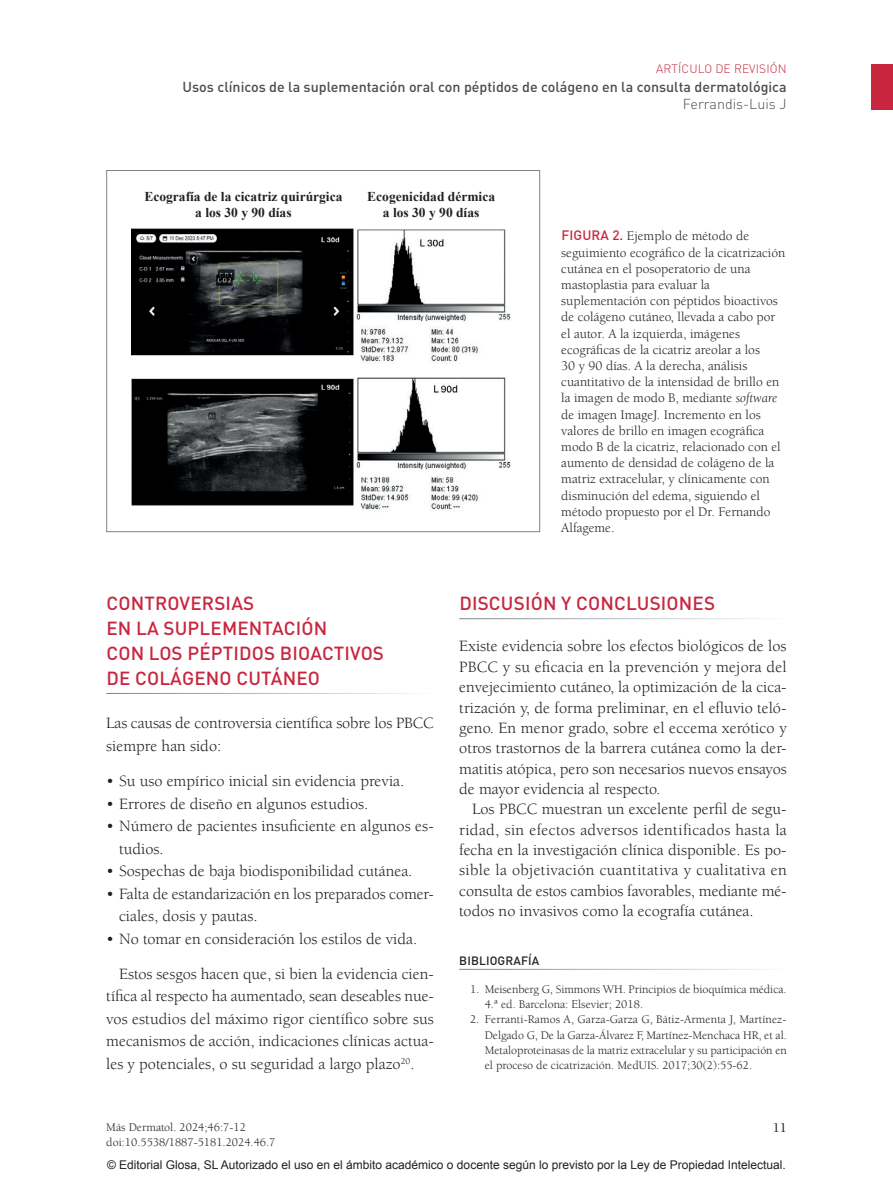
<style>
.page{position:relative;width:893px;height:1191px;background:#fff}
.page>*{position:absolute;margin:0;border:0;box-sizing:border-box;transform-origin:0 0}
.t1{font:500 18.75px/24.9px "DIN Pro";letter-spacing:.01em;color:#c8263f}
.t2{font:16.2px/20.4px "Berkeley Pro";color:#231f20}
.t3{font:500 14.25px "DIN Pro";color:#4b4c4d}
.t4{font:300 14.25px "DIN Pro";color:#4b4c4d}
.t5{font:13.5px/16.2px "Berkeley Pro";color:#231f20}
.t6{font:700 13.5px/16.2px "Times New Roman";color:#231f20;text-align:center}
.t7{font:500 13.5px "Berkeley Pro";color:#231f20}
.t8{font:12px/15.3px "Berkeley Pro";color:#231f20}
.t9{font:12px "Arial";color:#231f20}
.t10{font:300 12px "DIN Pro";letter-spacing:.01em;color:#c8263f}
.t11{font:500 12px "DIN Pro";letter-spacing:.01em;color:#231f20}
.s1{font-family:"DIN Pro";font-weight:500;color:#c8263f}
.s2{font-style:italic}
</style>
<div class="page">
<div style="left:872px;top:65px;width:21px;height:45px;background:#c8263f"></div>
<img style="left:131px;top:228px;width:380px;height:283px">
<div style="left:106px;top:170px;width:434px;height:362px;border:1px solid #808285"></div>
<p class="t10" style="left:656px;top:60px;width:132px">ARTÍCULO DE REVISIÓN</p>
<p class="t3" style="left:183px;top:77px;width:606px">Usos clínicos de la suplementación oral con péptidos de colágeno en la consulta dermatológica</p>
<p class="t4" style="left:683px;top:94px;width:105px">Ferrandis-Luis J</p>
<p class="t6" style="left:144px;top:188px;width:199px">Ecografía de la cicatriz quirúrgica a los 30 y 90 días</p>
<p class="t6" style="left:367px;top:188px;width:129px">Ecogenicidad dérmica a los 30 y 90 días</p>
<p class="t5" style="left:561px;top:228px;width:226px"><span class="s1">FIGURA 2.</span> Ejemplo de método de seguimiento ecográfico de la cicatrización cutánea en el posoperatorio de una mastoplastia para evaluar la suplementación con péptidos bioactivos de colágeno cutáneo, llevada a cabo por el autor. A la izquierda, imágenes ecográficas de la cicatriz areolar a los<br>30 y 90 días. A la derecha, análisis cuantitativo de la intensidad de brillo en la imagen de modo B, mediante <span class="s2">software </span>de imagen ImageJ. Incremento en los valores de brillo en imagen ecográfica modo B de la cicatriz, relacionado con el aumento de densidad de colágeno de la matriz extracelular, y clínicamente con disminución del edema, siguiendo el método propuesto por el Dr. Fernando Alfageme.</p>
<p class="t1" style="left:106px;top:590px;width:279px">CONTROVERSIAS<br>EN LA SUPLEMENTACIÓN<br>CON LOS PÉPTIDOS BIOACTIVOS<br>DE COLÁGENO CUTÁNEO</p>
<p class="t2" style="left:106px;top:712px;width:329px;line-height:22.5px">Las causas de controversia científica sobre los PBCC siempre han sido:</p>
<p class="t2" style="left:106px;top:771px;width:299px">• Su uso empírico inicial sin evidencia previa.</p>
<p class="t2" style="left:106px;top:793px;width:264px">• Errores de diseño en algunos estudios.</p>
<p class="t2" style="left:119px;top:815px;width:316px;line-height:22.5px;text-indent:-13px">• Número de pacientes insuficiente en algunos es&shy;tudios.</p>
<p class="t2" style="left:106px;top:861px;width:308px">• Sospechas de baja biodisponibilidad cutánea.</p>
<p class="t2" style="left:119px;top:882px;width:316px;line-height:22.5px;text-indent:-13px">• Falta de estandarización en los preparados comer&shy;ciales, dosis y pautas.</p>
<p class="t2" style="left:119px;top:921px;width:316px;line-height:35.2px;text-indent:-13px">• No tomar en consideración los estilos de vida.<br>Estos sesgos hacen que, si bien la evidencia cien-</p>
<p class="t2" style="left:106px;top:985px;width:329px;line-height:22.5px;text-align:justify">tífica al respecto ha aumentado, sean deseables nue&shy;vos estudios del máximo rigor científico sobre sus mecanismos de acción, indicaciones clínicas actua&shy;les y potenciales, o su seguridad a largo plazo<sup>20</sup>.</p>
<p class="t1" style="left:459px;top:590px;width:257px">DISCUSIÓN Y CONCLUSIONES</p>
<p class="t2" style="left:459px;top:636px;width:329px;text-align:justify">Existe evidencia sobre los efectos biológicos de los PBCC y su eficacia en la prevención y mejora del envejecimiento cutáneo, la optimización de la cica&shy;trización y, de forma preliminar, en el efluvio teló&shy;geno. En menor grado, sobre el eccema xerótico y otros trastornos de la barrera cutánea como la der&shy;matitis atópica, pero son necesarios nuevos ensayos de mayor evidencia al respecto.</p>
<p class="t2" style="left:459px;top:799px;width:329px;text-align:justify;text-indent:13px">Los PBCC muestran un excelente perfil de segu&shy;ridad, sin efectos adversos identificados hasta la fecha en la investigación clínica disponible. Es po&shy;sible la objetivación cuantitativa y cualitativa en consulta de estos cambios favorables, mediante mé&shy;todos no invasivos como la ecografía cutánea.</p>
<p class="t11" style="left:459px;top:952px;width:82px">BIBLIOGRAFÍA</p>
<p class="t8" style="left:485px;top:981px;width:303px;text-indent:-15px">1. Meisenberg G, Simmons WH. Principios de bioquímica médica.<br>4.ª ed. Barcelona: Elsevier; 2018.</p>
<p class="t8" style="left:485px;top:1012px;width:304px;text-align:justify;text-indent:-15px">2. Ferranti-Ramos A, Garza-Garza G, Bátiz-Armenta J, Martínez-Delgado G, De la Garza-Álvarez F, Martínez-Menchaca HR, et al.<br>Metaloproteinasas de la matriz extracelular y su participación en el proceso de cicatrización. MedUIS. 2017;30(2):55-62.</p>
<p class="t8" style="left:106px;top:1120px;width:171px;line-height:14.4px">Más Dermatol. 2024;46:7-12 doi:10.5538/1887-5181.2024.46.7</p>
<p class="t7" style="left:773px;top:1120px;width:16px">11</p>
<p class="t9" style="left:107px;top:1156px;width:680px">© Editorial Glosa, SL Autorizado el uso en el ámbito académico o docente según lo previsto por la Ley de Propiedad Intelectual.</p>
</div>
